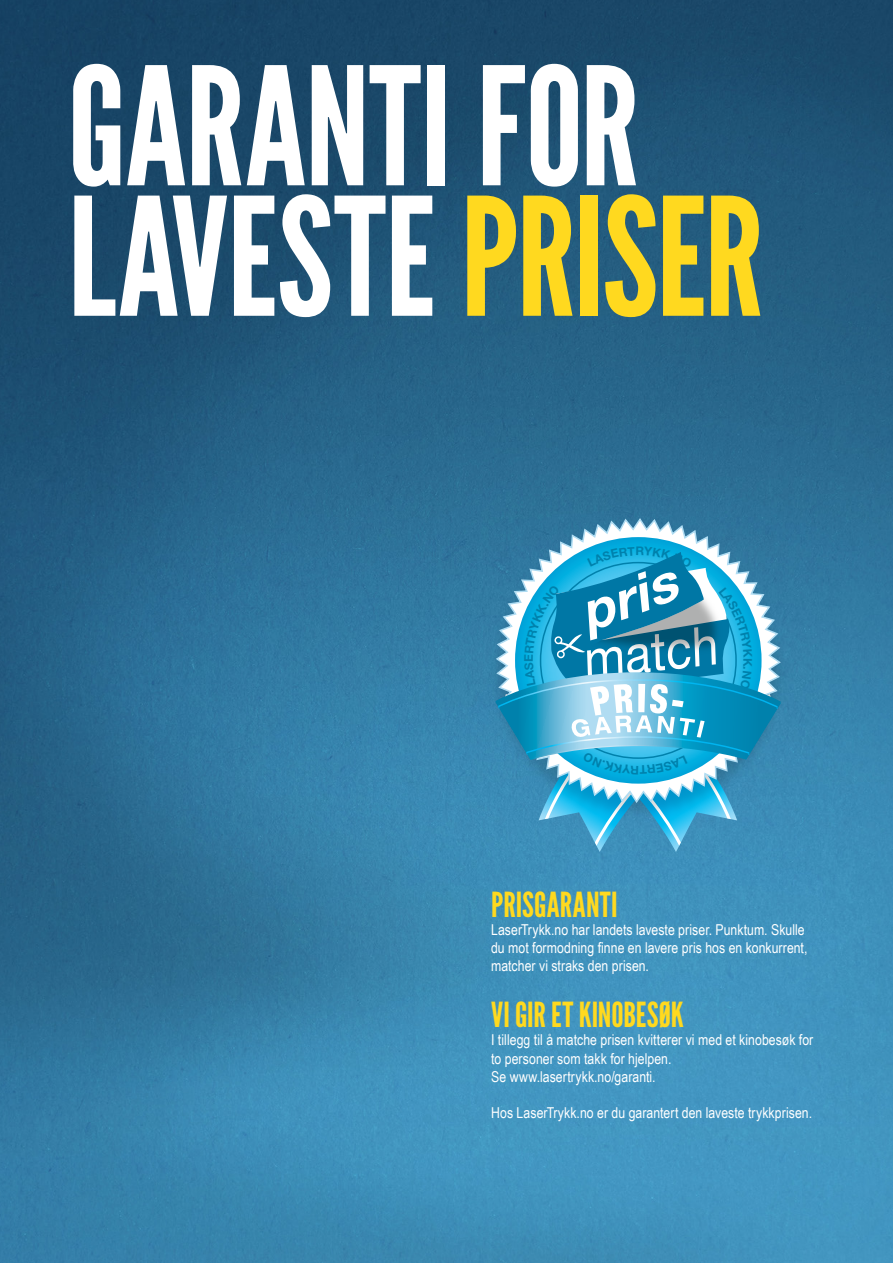
<style>
.page{position:relative;width:893px;height:1263px;background:#fff}
.page>*{position:absolute;margin:0;border:0;box-sizing:border-box;transform-origin:0 0}
.t1{font:163.5px/130.5px "League Gothic";letter-spacing:-.005em;color:#fff}
.t2{font:34.5px "League Gothic";letter-spacing:.005em;color:#ffd91f}
.t3{font:15px/18.1px "Arial Narrow";letter-spacing:.005em;color:#fff}
.s1{color:#ffd91f}
</style>
<div class="page">
<img style="left:0;top:0;width:893px;height:1263px">
<img style="left:485px;top:518px;width:306px;height:311px">
<svg style="left:494px;top:517px;width:288px;height:287px;background:#5392b3"></svg>
<svg style="left:495px;top:546px;width:286px;height:306px;background:#4ca8cc"></svg>
<h1 class="t1" style="left:68px;top:63px;width:697px">GARANTI FOR<br>LAVESTE <span class="s1">PRISER</span></h1>
<h2 class="t2" style="left:491px;top:884px;width:128px">PRISGARANTI</h2>
<p class="t3" style="left:491px;top:920px;width:318px">LaserTrykk.no har landets laveste priser. Punktum. Skulle du mot formodning finne en lavere pris hos en konkurrent, matcher vi straks den prisen.</p>
<h2 class="t2" style="left:491px;top:994px;width:194px">VI GIR ET KINOBESØK</h2>
<p class="t3" style="left:491px;top:1030px;width:324px">I tillegg til å matche prisen kvitterer vi med et kinobesøk for to personer som takk for hjelpen.<br>Se www.lasertrykk.no/garanti.</p>
<p class="t3" style="left:491px;top:1103px;width:322px">Hos LaserTrykk.no er du garantert den laveste trykkprisen.</p>
</div>
